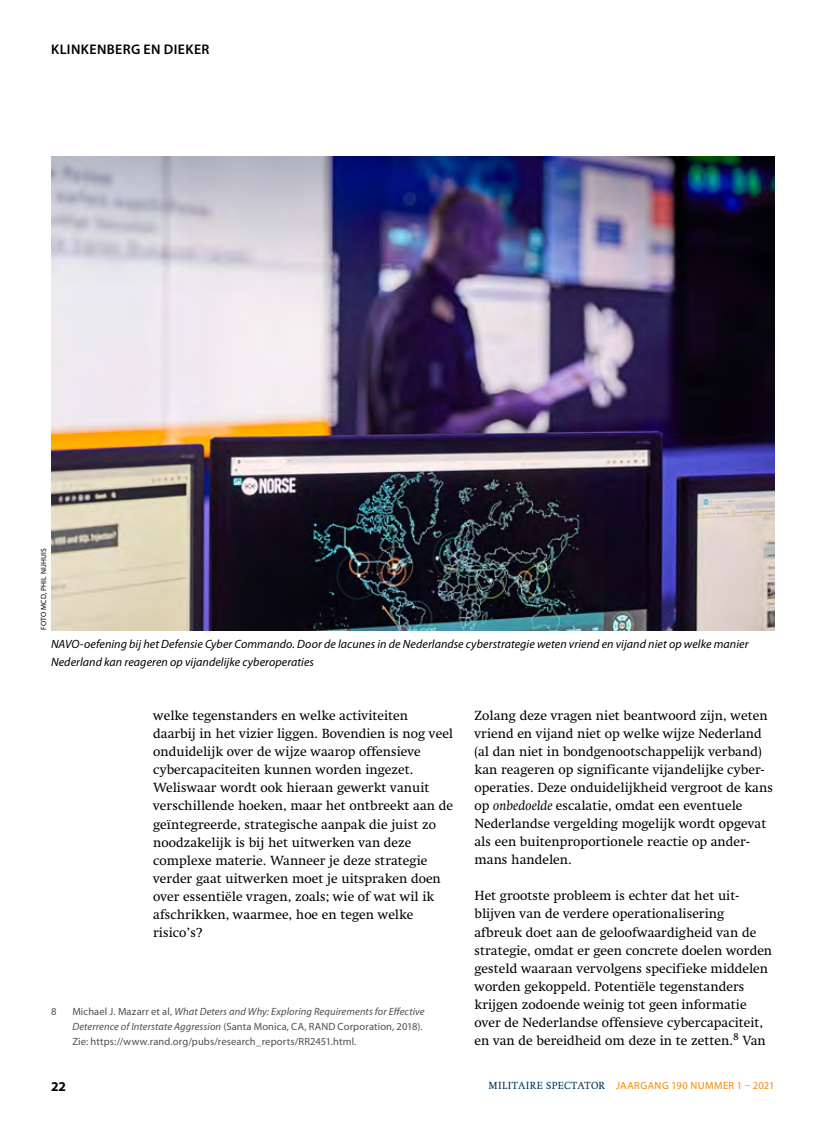
<style>
.page{position:relative;width:817px;height:1136px;background:#fff}
.page>*{position:absolute;margin:0;border:0;box-sizing:border-box;transform-origin:0 0}
.t1{font:600 13.95px "Myriad Pro";letter-spacing:.03em;color:#000}
.t2{font:13.5px/18px "Swift LT Std";color:#000}
.t3{font:700 13.5px "Myriad Pro";color:#000}
.t4{font:italic 12px/18px "Myriad Pro";letter-spacing:.005em;color:#000}
.t5{font:10.5px/15px "Myriad Pro";letter-spacing:.01em;color:#4d4f4e}
.t6{font:10.5px "Myriad Pro";letter-spacing:.045em;color:#f58900}
.t7{font:7.5px "Myriad Pro";letter-spacing:.04em;color:#000}
.s1{font-style:italic}
.s2{font-family:"Swift LT Std";color:#00325c}
</style>
<div class="page">
<img style="left:51px;top:157px;width:723px;height:473px">
<p class="t1" style="left:51px;top:40px;width:160px">KLINKENBERG EN DIEKER</p>
<p class="t7" style="left:39px;top:630px;width:84px;rotate:-90deg">FOTO MCD, PHIL NIJHUIS</p>
<p class="t4" style="left:51px;top:635px;width:699px">NAVO-oefening bij het Defensie Cyber Commando. Door de lacunes in de Nederlandse cyberstrategie weten vriend en vijand niet op welke manier<br>Nederland kan reageren op vijandelijke cyberoperaties</p>
<p class="t2" style="left:153px;top:707px;width:301px">welke tegenstanders en welke activiteiten daarbij in het vizier liggen. Bovendien is nog veel onduidelijk over de wijze waarop offensieve cybercapaciteiten kunnen worden ingezet.<br>Weliswaar wordt ook hieraan gewerkt vanuit verschillende hoeken, maar het ontbreekt aan de geïntegreerde, strategische aanpak die juist zo noodzakelijk is bij het uitwerken van deze complexe materie. Wanneer je deze strategie verder gaat uitwerken moet je uitspraken doen over essentiële vragen, zoals; wie of wat wil ik afschrikken, waarmee, hoe en tegen welke risico’s?</p>
<p class="t2" style="left:474px;top:707px;width:300px">Zolang deze vragen niet beantwoord zijn, weten vriend en vijand niet op welke wijze Nederland (al dan niet in bondgenootschappelijk verband) kan reageren op significante vijandelijke cyber&shy;operaties. Deze onduidelijkheid vergroot de kans op <span class="s1">onbedoelde</span> escalatie, omdat een eventuele Nederlandse vergelding mogelijk wordt opgevat als een buitenproportionele reactie op ander&shy;mans handelen.</p>
<p class="t2" style="left:474px;top:887px;width:299px">Het grootste probleem is echter dat het uit&shy;blijven van de verdere operationalisering afbreuk doet aan de geloofwaardigheid van de strategie, omdat er geen concrete doelen worden gesteld waaraan vervolgens specifieke middelen worden gekoppeld. Potentiële tegenstanders krijgen zodoende weinig tot geen informatie over de Nederlandse offensieve cybercapaciteit, en van de bereidheid om deze in te zetten.<sup>8</sup> Van</p>
<p class="t5" style="left:51px;top:1003px;width:7px">8</p>
<p class="t5" style="left:72px;top:1003px;width:354px">Michael J. Mazarr et al, <span class="s1">What Deters and Why: Exploring Requirements for Effective<br>Deterrence of Interstate Aggression</span> (Santa Monica, CA, RAND Corporation, 2018).<br>Zie: https://www.rand.org/pubs/research_reports/RR2451.html.</p>
<p class="t3" style="left:51px;top:1077px;width:16px">22</p>
<p class="t6" style="left:488px;top:1078px;width:287px"><span class="s2">MILITAIRE SPECTATOR</span> JAARGANG 190 NUMMER 1 – 2021</p>
</div>
